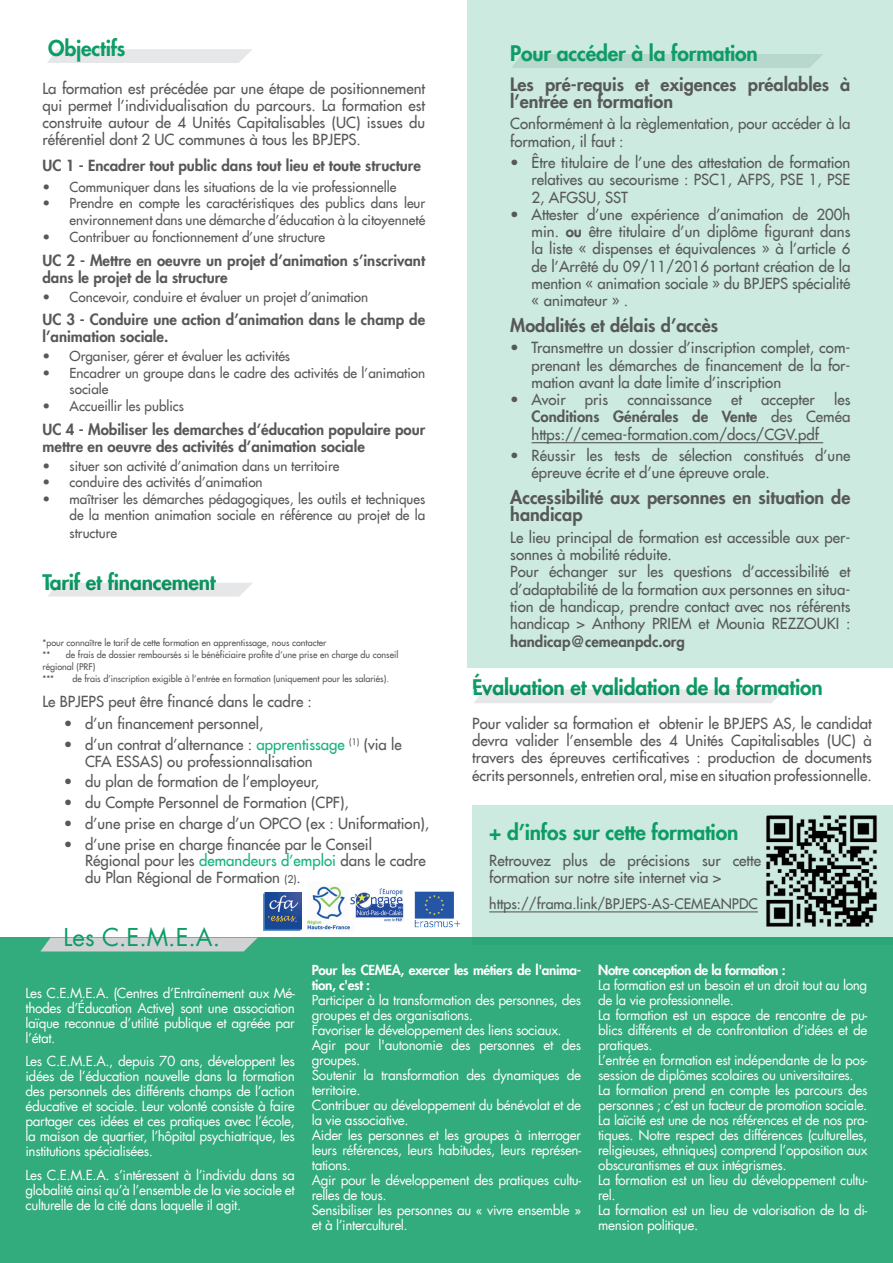
<style>
.page{position:relative;width:893px;height:1263px;background:#fff}
.page>*{position:absolute;margin:0;border:0;box-sizing:border-box;transform-origin:0 0}
.t1{font:24px "Futura LT";color:#0d9c66}
.t2{font:800 21px "Futura LT";letter-spacing:-.01em;color:#0d9c66}
.t3{font:800 18px/17.2px "Futura LT";color:#57585a}
.t4{font:15px/17.2px "Futura LT";color:#57585a;text-align:justify}
.t5{font:800 15px/17.2px "Futura LT";color:#57585a}
.t6{font:14.25px "Futura LT";color:#57585a}
.t7{font:13.5px/15px "Futura LT";letter-spacing:-.03em;color:#fff;text-align:justify}
.t8{font:13.5px/16.5px "Futura LT";color:#57585a;text-align:right}
.t9{font:800 13.5px/15.8px "Futura LT";letter-spacing:-.03em;color:#fff}
.t10{font:9px/12px "Futura LT";color:#57585a}
.s1{color:#17b181}
.s2{color:#15b381}
.s3{font-size:10.5px}
.s4{font-weight:800}
</style>
<div class="page">
<div style="left:47px;top:49px;width:205px;height:14px;background:#e6e7e9"></div>
<div style="left:0;top:938px;width:893px;height:325px;background:#32ab7d"></div>
<div style="left:41px;top:938px;width:216px;height:13px;background:#d1d2d4"></div>
<div style="left:468px;top:0;width:425px;height:668px;background:#cceadf"></div>
<hr style="left:531px;top:442px;width:292px;height:1px;background:#57585a">
<svg style="left:474px;top:689px;width:311px;height:14px;background:#e7e8ea"></svg>
<div style="left:472px;top:805px;width:421px;height:139px;background:#cceadf"></div>
<hr style="left:489px;top:911px;width:269px;height:1px;background:#57585a">
<img style="left:414px;top:920px;width:46px;height:7px">
<img style="left:307px;top:886px;width:44px;height:44px">
<img style="left:350px;top:887px;width:54px;height:34px">
<img style="left:414px;top:891px;width:40px;height:28px">
<img style="left:263px;top:892px;width:38px;height:38px">
<div style="left:48px;top:583px;width:204px;height:13px;background:#e6e7e9"></div>
<img style="left:751px;top:815px;width:141px;height:126px">
<h2 class="t2" style="left:48px;top:34px;width:79px">Objectifs</h2>
<p class="t4" style="left:43px;top:79px;width:384px">La formation est précédée par une étape de positionnement qui permet l’individualisation du parcours. La formation est construite autour de 4 Unités Capitalisables (UC) issues du référentiel dont 2 UC communes à tous les BPJEPS.</p>
<p class="t5" style="left:43px;top:157px;width:380px">UC 1 - Encadrer tout public dans tout lieu et toute structure</p>
<p class="t8" style="left:43px;top:178px;width:355px">• Communiquer dans les situations de la vie professionnelle</p>
<p class="t8" style="left:43px;top:195px;width:384px">• Prendre en compte les caractéristiques des publics dans leur environnement dans une démarche d’éducation à la citoyenneté</p>
<p class="t8" style="left:43px;top:229px;width:284px">• Contribuer au fonctionnement d’une structure</p>
<p class="t5" style="left:43px;top:251px;width:384px">UC 2 - Mettre en oeuvre un projet d’animation s’inscrivant dans le projet de la structure</p>
<p class="t8" style="left:43px;top:288px;width:327px">• Concevoir, conduire et évaluer un projet d’animation</p>
<p class="t5" style="left:43px;top:311px;width:384px">UC 3 - Conduire une action d’animation dans le champ de l’animation sociale.</p>
<p class="t8" style="left:43px;top:348px;width:249px">• Organiser, gérer et évaluer les activités</p>
<p class="t8" style="left:70px;top:364px;width:357px;text-align:left;text-indent:-27px">• Encadrer un groupe dans le cadre des activités de l’animation sociale</p>
<p class="t8" style="left:43px;top:398px;width:143px">• Accueillir les publics</p>
<p class="t5" style="left:43px;top:421px;width:384px">UC 4 - Mobiliser les demarches d’éducation populaire pour mettre en oeuvre des activités d’animation sociale</p>
<p class="t8" style="left:43px;top:457px;width:298px">• situer son activité d’animation dans un territoire</p>
<p class="t8" style="left:43px;top:474px;width:222px">• conduire des activités d’animation</p>
<p class="t8" style="left:70px;top:490px;width:357px;text-align:justify;text-indent:-27px">• maîtriser les démarches pédagogiques, les outils et techniques de la mention animation sociale en référence au projet de la structure</p>
<h2 class="t2" style="left:43px;top:568px;width:175px">Tarif et financement</h2>
<p class="t10" style="left:43px;top:637px;width:285px">*pour connaître le tarif de cette formation en apprentissage, nous contacter **</p>
<p class="t10" style="left:43px;top:649px;width:357px;text-indent:23px">de frais de dossier remboursés si le bénéficiaire profite d’une prise en charge du conseil régional (PRF)<br>***</p>
<p class="t10" style="left:72px;top:673px;width:318px">de frais d’inscription exigible à l’entrée en formation (uniquement pour les salariés).</p>
<p class="t4" style="left:43px;top:692px;width:271px">Le BPJEPS peut être financé dans le cadre :</p>
<p class="t4" style="left:64px;top:715px;width:201px">• d’un financement personnel,</p>
<p class="t4" style="left:85px;top:736px;width:318px;line-height:16.5px;text-indent:-21px">• d’un contrat d’alternance : <span class="s1">apprentissage</span> <sup>(1)</sup> (via le<br>CFA ESSAS) ou professionnalisation</p>
<p class="t4" style="left:64px;top:773px;width:257px">• du plan de formation de l’employeur,</p>
<p class="t4" style="left:64px;top:794px;width:286px">• du Compte Personnel de Formation (CPF),</p>
<p class="t4" style="left:64px;top:814px;width:367px">• d’une prise en charge d’un OPCO (ex : Uniformation),</p>
<p class="t4" style="left:85px;top:836px;width:342px;line-height:16.5px;text-align:left;text-indent:-21px">• d’une prise en charge financée par le Conseil<br>Régional pour les <span class="s2">demandeurs d’emploi</span> dans le cadre du Plan Régional de Formation <span class="s3">(2)</span>.</p>
<h1 class="t1" style="left:64px;top:922px;width:158px">Les C.E.M.E.A.</h1>
<h2 class="t2" style="left:510px;top:39px;width:249px">Pour accéder à la formation</h2>
<p class="t3" style="left:510px;top:75px;width:342px">Les pré-requis et exigences préalables à l’entrée en formation</p>
<p class="t4" style="left:510px;top:115px;width:342px">Conformément à la règlementation, pour accéder à la formation, il faut :</p>
<p class="t4" style="left:531px;top:154px;width:320px;text-indent:-21px">• Être titulaire de l’une des attestation de formation relatives au secourisme : PSC1, AFPS, PSE 1, PSE 2, AFGSU, SST</p>
<p class="t4" style="left:531px;top:206px;width:320px;text-indent:-21px">• Attester d’une expérience d’animation de 200h min. <span class="s4">ou</span> être titulaire d’un diplôme figurant dans la liste « dispenses et équivalences » à l’article 6 de l’Arrêté du 09/11/2016 portant création de la mention « animation sociale » du BPJEPS spécialité « animateur » .</p>
<p class="t3" style="left:510px;top:316px;width:209px">Modalités et délais d’accès</p>
<p class="t4" style="left:531px;top:339px;width:320px;text-indent:-21px">• Transmettre un dossier d’inscription complet, com&shy;prenant les démarches de financement de la for&shy;mation avant la date limite d’inscription</p>
<p class="t4" style="left:510px;top:391px;width:57px">• Avoir</p>
<p class="t4" style="left:585px;top:391px;width:25px">pris</p>
<p class="t4" style="left:627px;top:391px;width:86px">connaissance</p>
<p class="t4" style="left:731px;top:391px;width:12px">et</p>
<p class="t4" style="left:761px;top:391px;width:55px">accepter</p>
<p class="t4" style="left:531px;top:391px;width:320px;text-indent:302px">les <span class="s4">Conditions Générales de Vente</span> des Ceméa https://cemea-formation.com/docs/CGV.pdf</p>
<p class="t4" style="left:531px;top:447px;width:320px;text-indent:-21px">• Réussir les tests de sélection constitués d’une épreuve écrite et d’une épreuve orale.</p>
<p class="t3" style="left:510px;top:489px;width:342px">Accessibilité aux personnes en situation de handicap</p>
<p class="t4" style="left:510px;top:529px;width:342px;text-align:left">Le lieu principal de formation est accessible aux per&shy;sonnes à mobilité réduite.<br>Pour échanger sur les questions d’accessibilité et d’adaptabilité de la formation aux personnes en situa&shy;tion de handicap, prendre contact avec nos référents handicap &gt; Anthony PRIEM et Mounia REZZOUKI :</p>
<p class="t5" style="left:510px;top:632px;width:176px">handicap@cemeanpdc.org</p>
<h2 class="t2" style="left:472px;top:673px;width:352px">Évaluation et validation de la formation</h2>
<p class="t4" style="left:472px;top:715px;width:401px">Pour valider sa formation et obtenir le BPJEPS AS, le candidat devra valider l’ensemble des 4 Unités Capitalisables (UC) à travers des épreuves certificatives : production de documents écrits personnels, entretien oral, mise en situation professionnelle.</p>
<h2 class="t2" style="left:489px;top:818px;width:251px">+ d’infos sur cette formation</h2>
<p class="t4" style="left:489px;top:852px;width:273px">Retrouvez plus de précisions sur cette formation sur notre site internet via &gt;</p>
<p class="t6" style="left:489px;top:894px;width:270px">https://frama.link/BPJEPS-AS-CEMEANPDC</p>
<p class="t7" style="left:26px;top:985px;width:271px">Les C.E.M.E.A. (Centres d’Entraînement aux Mé&shy;thodes d’Éducation Active) sont une association laïque reconnue d’utilité publique et agréée par l’état.</p>
<p class="t7" style="left:26px;top:1054px;width:271px">Les C.E.M.E.A., depuis 70 ans, développent les idées de l’éducation nouvelle dans la formation des personnels des différents champs de l’action éducative et sociale. Leur volonté consiste à faire partager ces idées et ces pratiques avec l’école, la maison de quartier, l’hôpital psychiatrique, les institutions spécialisées.</p>
<p class="t7" style="left:26px;top:1167px;width:271px">Les C.E.M.E.A. s’intéressent à l’individu dans sa globalité ainsi qu’à l’ensemble de la vie sociale et culturelle de la cité dans laquelle il agit.</p>
<p class="t9" style="left:312px;top:961px;width:271px">Pour les CEMEA, exercer les métiers de l'anima&shy;tion, c'est :</p>
<p class="t7" style="left:312px;top:993px;width:271px;text-align:left">Participer à la transformation des personnes, des groupes et des organisations.<br>Favoriser le développement des liens sociaux.<br>Agir pour l'autonomie des personnes et des groupes.<br>Soutenir la transformation des dynamiques de territoire.<br>Contribuer au développement du bénévolat et de la vie associative.<br>Aider les personnes et les groupes à interroger leurs références, leurs habitudes, leurs représen&shy;tations.<br>Agir pour le développement des pratiques cultu&shy;relles de tous.<br>Sensibiliser les personnes au « vivre ensemble » et à l’interculturel.</p>
<p class="t9" style="left:598px;top:961px;width:189px">Notre conception de la formation :</p>
<p class="t7" style="left:598px;top:977px;width:271px;text-align:left">La formation est un besoin et un droit tout au long de la vie professionnelle.<br>La formation est un espace de rencontre de pu&shy;blics différents et de confrontation d’idées et de pratiques.<br>L’entrée en formation est indépendante de la pos&shy;session de diplômes scolaires ou universitaires.<br>La formation prend en compte les parcours des personnes ; c’est un facteur de promotion sociale.<br>La laïcité est une de nos références et de nos pra&shy;tiques. Notre respect des différences (culturelles, religieuses, ethniques) comprend l’opposition aux obscurantismes et aux intégrismes.<br>La formation est un lieu du développement cultu&shy;rel.<br>La formation est un lieu de valorisation de la di&shy;mension politique.</p>
</div>
